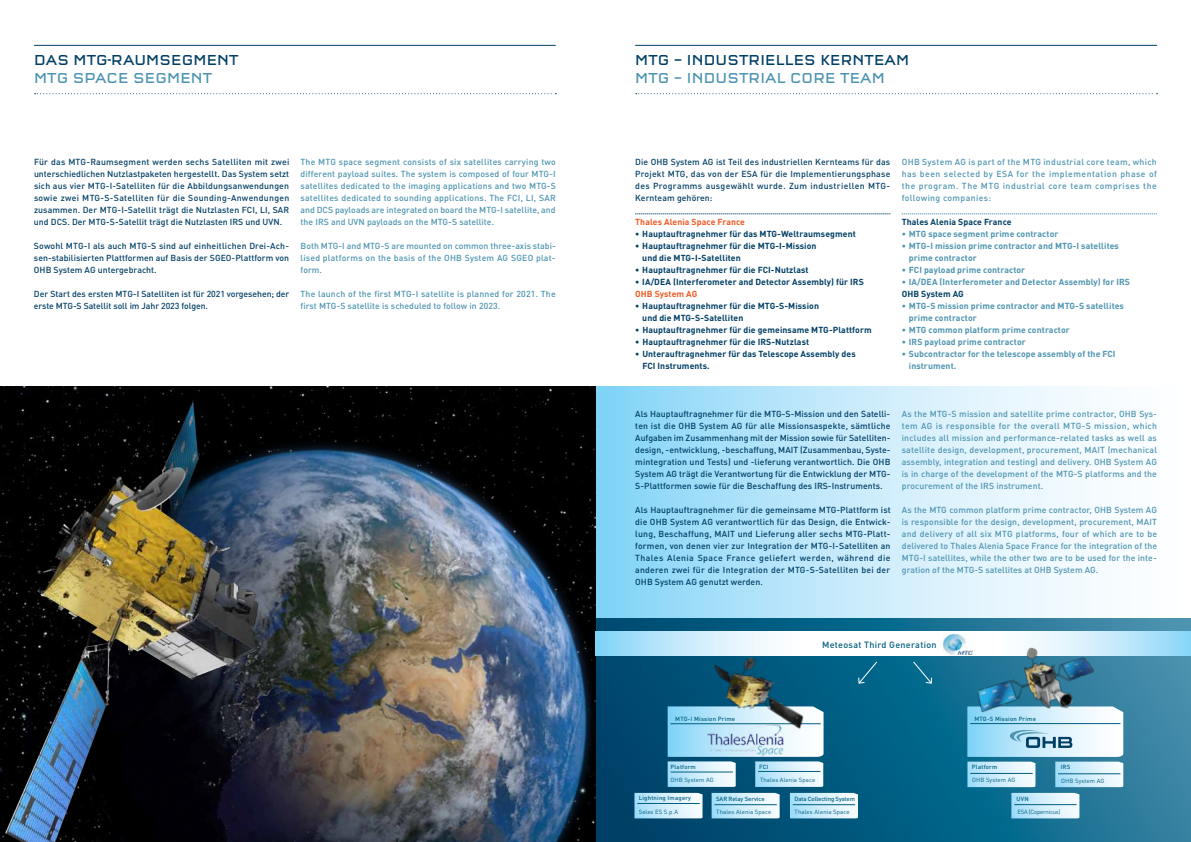
<style>
.page{position:relative;width:1191px;height:842px;background:#fff}
.page>*{position:absolute;margin:0;border:0;box-sizing:border-box;transform-origin:0 0}
.t1{font:condensed 15px "Q Type OT";letter-spacing:.01em;color:#003f65}
.t2{font:condensed 15px "Q Type OT";letter-spacing:.01em;color:#4d94b0}
.t3{font:500 9px "DINOT";letter-spacing:.035em;color:#005f80}
.t4{font:500 8.7px/12px "DINOT";letter-spacing:.01em;color:#003f65;text-align:justify}
.t5{font:500 8.7px/12px "DINOT";letter-spacing:.01em;color:#4d94b0;text-align:justify}
.t6{font:700 8.7px/12px "DINOT";letter-spacing:.01em;color:#003f65}
.t7{font:700 8.7px/12px "DINOT";letter-spacing:.01em;color:#4d94b0}
.t8{font:700 8.7px "DINOT";letter-spacing:.01em;color:#f15a22}
.t9{font:6px "DINOT";letter-spacing:.02em;color:#005f80}
.t10{font:500 6px "DINOT";letter-spacing:.035em;color:#005f80}
.t11{font:500 6px "DINOT";letter-spacing:-.01em;color:#005f80}
.t12{font:6px "DINOT";letter-spacing:-.03em;color:#005f80}
.t13{font:500 6px "DINOT";color:#005f80}
</style>
<div class="page">
<svg style="left:725px;top:387px;width:466px;height:232px"></svg>
<svg style="left:725px;top:619px;width:466px;height:223px;background:#166e90"></svg>
<svg style="left:35px;top:93px;width:521px;height:1px"></svg>
<hr style="left:34px;top:45px;width:522px;height:1px;background:#003f65">
<svg style="left:635px;top:93px;width:522px;height:1px"></svg>
<hr style="left:635px;top:45px;width:522px;height:1px;background:#003f65">
<svg style="left:901px;top:214px;width:256px;height:1px"></svg>
<svg style="left:635px;top:214px;width:255px;height:1px"></svg>
<svg style="left:912px;top:660px;width:20px;height:24px"></svg>
<svg style="left:857px;top:660px;width:21px;height:24px"></svg>
<img style="left:0;top:386px;width:725px;height:456px">
<img style="left:0;top:391px;width:273px;height:451px">
<svg style="left:1011px;top:793px;width:69px;height:25px"></svg>
<hr style="left:1014px;top:804px;width:62px;height:1px;background:#005f80">
<svg style="left:667px;top:706px;width:157px;height:81px"></svg>
<hr style="left:670px;top:772px;width:63px;height:1px;background:#005f80">
<svg style="left:634px;top:793px;width:69px;height:25px"></svg>
<hr style="left:637px;top:803px;width:62px;height:1px;background:#005f80">
<svg style="left:790px;top:793px;width:68px;height:25px"></svg>
<hr style="left:792px;top:804px;width:63px;height:1px;background:#005f80">
<svg style="left:711px;top:793px;width:69px;height:25px"></svg>
<hr style="left:714px;top:804px;width:63px;height:1px;background:#005f80">
<svg style="left:967px;top:706px;width:157px;height:81px"></svg>
<hr style="left:1058px;top:773px;width:62px;height:1px;background:#005f80">
<div style="left:798px;top:632px;width:194px;height:24px;background:#fff"></div>
<div style="left:595px;top:632px;width:211px;height:24px;background:linear-gradient(to right,#8ad6f8,#fff)"></div>
<svg style="left:1101px;top:632px;width:90px;height:24px;background:#ade1f9"></svg>
<img style="left:943px;top:634px;width:24px;height:20px">
<img style="left:967px;top:625px;width:134px;height:122px">
<img style="left:711px;top:655px;width:95px;height:79px">
<h1 class="t1" style="left:34px;top:51px;width:12px">DAS</h1>
<h1 class="t1" style="left:73px;top:51px;width:50px">MTG-RAU</h1>
<h1 class="t1" style="left:146px;top:51px;width:72px">MSEGMENT</h1>
<h1 class="t2" style="left:34px;top:69px;width:51px">MTG SPACE</h1>
<h1 class="t2" style="left:133px;top:69px;width:59px">SEGMENT</h1>
<p class="t4" style="left:34px;top:156px;width:257px">Für das MTG-Raumsegment werden sechs Satelliten mit zwei unterschiedlichen Nutzlastpaketen hergestellt. Das System setzt sich aus vier MTG-I-Satelliten für die Abbildungsanwendungen sowie zwei MTG-S-Satelliten für die Sounding-Anwendungen zusammen. Der MTG-I-Satellit trägt die Nutzlasten FCI, LI, SAR und DCS. Der MTG-S-Satellit trägt die Nutzlasten IRS und UVN.</p>
<p class="t4" style="left:34px;top:240px;width:257px">Sowohl MTG-I als auch MTG-S sind auf einheitlichen Drei-Ach&shy;sen-stabilisierten Plattformen auf Basis der SGEO-Plattform von OHB System AG untergebracht.</p>
<p class="t4" style="left:34px;top:288px;width:257px">Der Start des ersten MTG-I Satelliten ist für 2021 vorgesehen; der erste MTG-S Satellit soll im Jahr 2023 folgen.</p>
<p class="t5" style="left:300px;top:156px;width:257px">The MTG space segment consists of six satellites carrying two different payload suites. The system is composed of four MTG-I satellites dedicated to the imaging applications and two MTG-S satellites dedicated to sounding applications. The FCI, LI, SAR and DCS payloads are integrated on board the MTG-I satellite, and the IRS and UVN payloads on the MTG-S satellite.</p>
<p class="t5" style="left:300px;top:240px;width:257px">Both MTG-I and MTG-S are mounted on common three-axis stabi&shy;lised platforms on the basis of the OHB System AG SGEO plat&shy;form.</p>
<p class="t5" style="left:300px;top:288px;width:257px">The launch of the first MTG-I satellite is planned for 2021. The first MTG-S satellite is scheduled to follow in 2023.</p>
<h1 class="t1" style="left:635px;top:51px;width:63px">MTG – INDUSTRIELLES</h1>
<h1 class="t1" style="left:820px;top:51px;width:22px">KERNTEA</h1>
<h1 class="t1" style="left:896px;top:51px;width:15px">M</h1>
<h1 class="t2" style="left:635px;top:69px;width:63px">MTG – INDUSTRIAL</h1>
<h1 class="t2" style="left:790px;top:69px;width:12px">CORE</h1>
<h1 class="t2" style="left:840px;top:69px;width:12px">TEA</h1>
<h1 class="t2" style="left:872px;top:69px;width:15px">M</h1>
<p class="t4" style="left:635px;top:156px;width:257px">Die OHB System AG ist Teil des industriellen Kernteams für das Projekt MTG, das von der ESA für die Implementierungsphase des Programms ausgewählt wurde. Zum industriellen MTG-Kernteam gehören:</p>
<p class="t8" style="left:635px;top:217px;width:111px">Thales Alenia Space France</p>
<p class="t6" style="left:635px;top:228px;width:222px">• Hauptauftragnehmer für das MTG-Weltraumsegment</p>
<p class="t6" style="left:642px;top:240px;width:176px;text-indent:-7px">• Hauptauftragnehmer für die MTG-I-Mission und die MTG-I-Satelliten</p>
<p class="t6" style="left:635px;top:264px;width:175px">• Hauptauftragnehmer für die FCI-Nutzlast</p>
<p class="t6" style="left:635px;top:276px;width:230px">• IA/DEA (Interferometer and Detector Assembly) für IRS</p>
<p class="t8" style="left:635px;top:289px;width:64px">OHB System AG</p>
<p class="t6" style="left:642px;top:300px;width:178px;text-indent:-7px">• Hauptauftragnehmer für die MTG-S-Mission und die MTG-S-Satelliten</p>
<p class="t6" style="left:635px;top:324px;width:238px">• Hauptauftragnehmer für die gemeinsame MTG-Plattform</p>
<p class="t6" style="left:635px;top:336px;width:175px">• Hauptauftragnehmer für die IRS-Nutzlast</p>
<p class="t6" style="left:642px;top:348px;width:215px;text-indent:-7px">• Unterauftragnehmer für das Telescope Assembly des<br>FCI Instruments.</p>
<p class="t5" style="left:901px;top:156px;width:257px">OHB System AG is part of the MTG industrial core team, which has been selected by ESA for the implementation phase of the program. The MTG industrial core team comprises the following companies:</p>
<p class="t6" style="left:901px;top:216px;width:111px">Thales Alenia Space France</p>
<p class="t7" style="left:901px;top:228px;width:158px">• MTG space segment prime contractor</p>
<p class="t7" style="left:909px;top:240px;width:212px;text-indent:-7px">• MTG-I mission prime contractor and MTG-I satellites prime contractor</p>
<p class="t7" style="left:901px;top:264px;width:125px">• FCI payload prime contractor</p>
<p class="t7" style="left:901px;top:276px;width:230px">• IA/DEA (Interferometer and Detector Assembly) for IRS</p>
<p class="t6" style="left:901px;top:288px;width:64px">OHB System AG</p>
<p class="t7" style="left:909px;top:300px;width:217px;text-indent:-7px">• MTG-S mission prime contractor and MTG-S satellites prime contractor</p>
<p class="t7" style="left:901px;top:324px;width:169px">• MTG common platform prime contractor</p>
<p class="t7" style="left:901px;top:336px;width:125px">• IRS payload prime contractor</p>
<p class="t7" style="left:909px;top:348px;width:208px;text-indent:-7px">• Subcontractor for the telescope assembly of the FCI instrument.</p>
<p class="t4" style="left:635px;top:408px;width:257px">Als Hauptauftragnehmer für die MTG-S-Mission und den Satelli&shy;ten ist die OHB System AG für alle Missionsaspekte, sämtliche Aufgaben im Zusammenhang mit der Mission sowie für Satelliten&shy;design, -entwicklung, -beschaffung, MAIT (Zusammenbau, Syste&shy;mintegration und Tests) und -lieferung verantwortlich. Die OHB System AG trägt die Verantwortung für die Entwicklung der MTG-S-Plattformen sowie für die Beschaffung des IRS-Instruments.</p>
<p class="t4" style="left:635px;top:504px;width:257px;text-align:left">Als Hauptauftragnehmer für die gemeinsame MTG-Plattform ist die OHB System AG verantwortlich für das Design, die Entwick&shy;lung, Beschaffung, MAIT und Lieferung aller sechs MTG-Platt&shy;formen, von denen vier zur Integration der MTG-I-Satelliten an Thales Alenia Space France geliefert werden, während die anderen zwei für die Integration der MTG-S-Satelliten bei der OHB System AG genutzt werden.</p>
<p class="t5" style="left:901px;top:408px;width:257px">As the MTG-S mission and satellite prime contractor, OHB Sys&shy;tem AG is responsible for the overall MTG-S mission, which includes all mission and performance-related tasks as well as satellite design, development, procurement, MAIT (mechanical assembly, integration and testing) and delivery. OHB System AG is in charge of the development of the MTG-S platforms and the procurement of the IRS instrument.</p>
<p class="t5" style="left:902px;top:504px;width:257px">As the MTG common platform prime contractor, OHB System AG is responsible for the design, development, procurement, MAIT and delivery of all six MTG platforms, four of which are to be delivered to Thales Alenia Space France for the integration of the MTG-I satellites, while the other two are to be used for the inte&shy;gration of the MTG-S satellites at OHB System AG.</p>
<p class="t3" style="left:822px;top:639px;width:116px">Meteosat Third Generation</p>
<p class="t10" style="left:675px;top:715px;width:61px">MTG-I Mission Prime</p>
<p class="t10" style="left:670px;top:763px;width:27px">Platform</p>
<p class="t9" style="left:670px;top:776px;width:45px">OHB System AG</p>
<p class="t10" style="left:759px;top:763px;width:11px">FCI</p>
<p class="t9" style="left:760px;top:776px;width:57px">Thales Alenia Space</p>
<p class="t10" style="left:639px;top:794px;width:54px">Lightning Imagery</p>
<p class="t9" style="left:638px;top:808px;width:41px">Selex ES S.p.A</p>
<p class="t13" style="left:716px;top:794px;width:50px">SAR Relay Service</p>
<p class="t9" style="left:716px;top:808px;width:57px">Thales Alenia Space</p>
<p class="t11" style="left:794px;top:794px;width:62px">Data Collecting System</p>
<p class="t9" style="left:794px;top:808px;width:57px">Thales Alenia Space</p>
<p class="t10" style="left:974px;top:715px;width:63px">MTG-S Mission Prime</p>
<p class="t10" style="left:972px;top:763px;width:27px">Platform</p>
<p class="t9" style="left:972px;top:776px;width:45px">OHB System AG</p>
<p class="t10" style="left:1060px;top:763px;width:11px">IRS</p>
<p class="t9" style="left:1061px;top:777px;width:45px">OHB System AG</p>
<p class="t10" style="left:1016px;top:795px;width:14px">UVN</p>
<p class="t12" style="left:1017px;top:808px;width:45px">ESA (Copernicus)</p>
</div>
